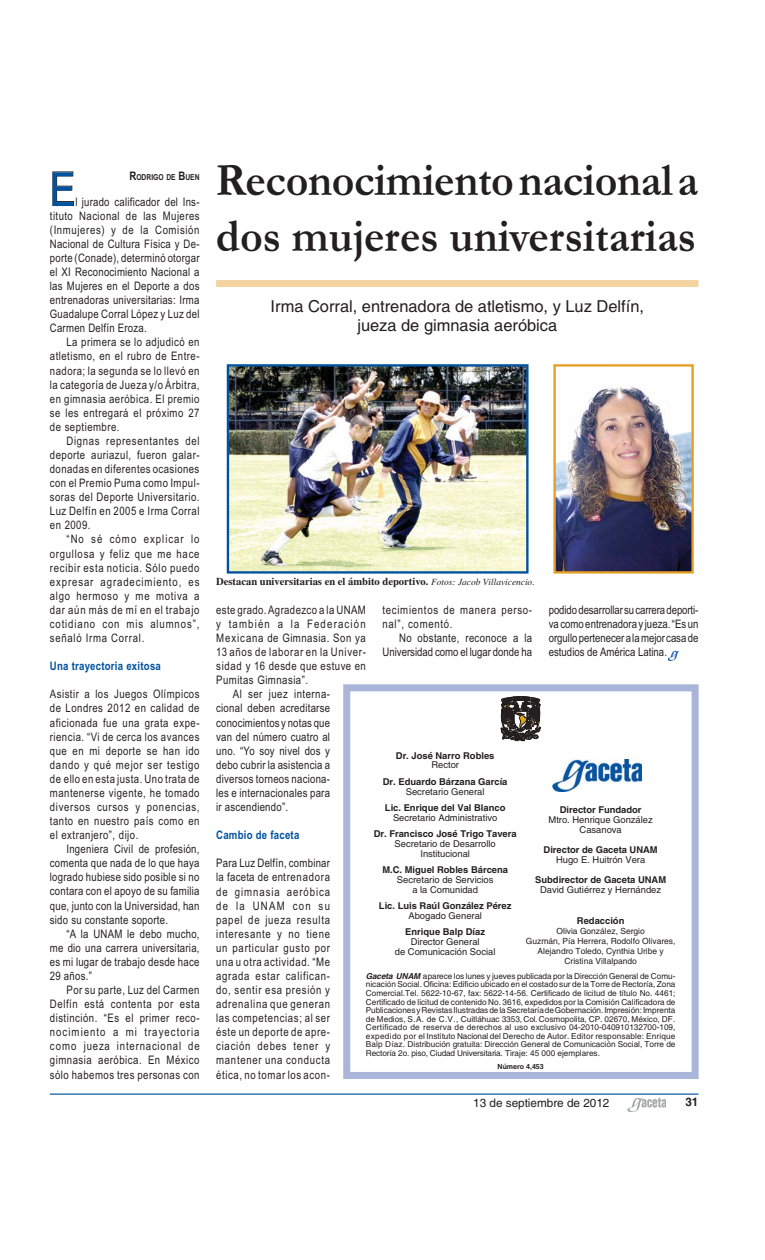
<style>
.page{position:relative;width:765px;height:1260px;background:#fff}
.page>*{position:absolute;margin:0;border:0;box-sizing:border-box;transform-origin:0 0}
.t1{font:700 46.88px/56.4px "Garamond";letter-spacing:-.01em;color:#231f20;scale:.93 1}
.t2{font:46.88px "Arial Narrow";color:#00529f}
.t3{font:16.38px/18.8px "Helvetica";color:#231f20;text-align:center}
.t4{font:11.75px/14.1px "Arial Narrow";letter-spacing:.04em;color:#231f20;text-align:justify}
.t5{font:11.75px "Arial Narrow";letter-spacing:.02em;color:#231f20}
.t6{font:11.75px/14.1px "Arial Narrow";letter-spacing:.06em;color:#231f20}
.t7{font:11.75px/14.1px "Arial Narrow";color:#231f20;text-align:right}
.t8{font:700 11.75px "Arial Narrow";letter-spacing:.02em;color:#00529f}
.t9{font:11.75px "Arial Narrow";letter-spacing:.015em;color:#231f20}
.t10{font:11.75px "Arial Narrow";letter-spacing:.1em;color:#231f20}
.t11{font:11.75px "Helvetica";color:#231f20}
.t12{font:700 11.75px "Helvetica";color:#231f20}
.t13{font:700 10.5px "Times";color:#231f20}
.t14{font:9.38px/9.9px "Helvetica";color:#231f20;text-align:center}
.t15{font:700 9.38px "Helvetica";color:#231f20}
.t16{font:8.5px/10.1px "Helvetica";color:#231f20;text-align:center}
.t17{font:8.25px/8.6px "Helvetica";letter-spacing:-.02em;color:#231f20;text-align:justify}
.t18{font:700 8.25px "Arial Narrow";color:#231f20}
.t19{font:700 7px "Helvetica";color:#231f20}
.s1{font-size:11.75px}
.s2{font-weight:400;font-style:italic;font-size:9.38px}
.s3{font-weight:700;font-style:italic}
</style>
<div class="page">
<hr style="left:50px;top:1094px;width:648px;height:1px;background:#00529f">
<img style="left:627px;top:1098px;width:39px;height:14px">
<div style="left:216px;top:280px;width:482px;height:7px;background:#f3d4a1"></div>
<div style="left:343px;top:684px;width:356px;height:395px;border:7px solid #aab5da"></div>
<img style="left:552px;top:760px;width:90px;height:32px">
<svg style="left:501px;top:696px;width:40px;height:45px;background:#55504c"></svg>
<img style="left:556px;top:386px;width:135px;height:185px">
<div style="left:553px;top:364px;width:141px;height:210px;border:2px solid #e4a025"></div>
<img style="left:230px;top:367px;width:296px;height:204px">
<div style="left:227px;top:364px;width:302px;height:210px;border:2px solid #00529f"></div>
<svg style="left:52px;top:171px;width:22px;height:35px"></svg>
<svg style="left:668px;top:650px;width:11px;height:10px"></svg>
<p class="t18" style="left:129px;top:172px;width:72px"><span class="s1">R</span>ODRIGO DE <span class="s1">B</span>UEN</p>
<h1 class="t2" style="left:50px;top:172px;width:27px">E</h1>
<p class="t4" style="left:50px;top:196px;width:151px;text-indent:26px">l jurado calificador del Ins&shy;tituto Nacional de las Mujeres (Inmujeres) y de la Comisión Nacional de Cultura Física y De&shy;porte (Conade), determinó otorgar el XI Reconocimiento Nacional a las Mujeres en el Deporte a dos entrenadoras universitarias: Irma Guadalupe Corral López y Luz del Carmen Delfín Eroza.</p>
<p class="t4" style="left:50px;top:336px;width:151px;text-indent:17px">La primera se lo adjudicó en atletismo, en el rubro de Entre&shy;nadora; la segunda se lo llevó en la categoría de Jueza y/o Árbitra, en gimnasia aeróbica. El premio se les entregará el próximo 27 de septiembre.</p>
<p class="t4" style="left:50px;top:435px;width:151px;text-indent:17px">Dignas representantes del deporte auriazul, fueron galar&shy;donadas en diferentes ocasiones con el Premio Puma como Impul&shy;soras del Deporte Universitario.<br>Luz Delfín en 2005 e Irma Corral en 2009.</p>
<p class="t4" style="left:50px;top:533px;width:151px;text-indent:17px">“No sé cómo explicar lo orgullosa y feliz que me hace recibir esta noticia. Sólo puedo expresar agradecimiento, es algo hermoso y me motiva a dar aún más de mí en el trabajo cotidiano con mis alumnos”, señaló Irma Corral.</p>
<p class="t8" style="left:50px;top:662px;width:113px">Una trayectoria exitosa</p>
<p class="t4" style="left:50px;top:688px;width:151px">Asistir a los Juegos Olímpicos de Londres 2012 en calidad de aficionada fue una grata expe&shy;riencia. “Vi de cerca los avances que en mi deporte se han ido dando y qué mejor ser testigo de ello en esta justa. Uno trata de mantenerse vigente, he tomado diversos cursos y ponencias, tanto en nuestro país como en el extranjero”, dijo.</p>
<p class="t4" style="left:50px;top:843px;width:151px;text-indent:17px">Ingeniera Civil de profesión, comenta que nada de lo que haya logrado hubiese sido posible si no contara con el apoyo de su familia que, junto con la Universidad, han sido su constante soporte.</p>
<p class="t4" style="left:50px;top:928px;width:151px;text-indent:17px">“A la UNAM le debo mucho, me dio una carrera universitaria, es mi lugar de trabajo desde hace 29 años.”</p>
<p class="t4" style="left:50px;top:984px;width:151px;text-indent:17px">Por su parte, Luz del Carmen Delfín está contenta por esta distinción. “Es el primer reco&shy;nocimiento a mi trayectoria como jueza internacional de gimnasia aeróbica. En México sólo habemos tres personas con</p>
<h1 class="t1" style="left:216px;top:156px;width:520px">Reconocimiento nacional a dos mujeres universitarias</h1>
<h2 class="t3" style="left:271px;top:299px;width:375px">Irma Corral, entrenadora de atletismo, y Luz Delfín, jueza de gimnasia aeróbica</h2>
<p class="t13" style="left:216px;top:578px;width:320px">Destacan universitarias en el ámbito deportivo. <span class="s2">Fotos: Jacob Villavicencio.</span></p>
<p class="t6" style="left:383px;top:604px;width:151px">tecimientos de manera perso&shy;nal”, comentó.</p>
<p class="t7" style="left:383px;top:632px;width:151px">No obstante, reconoce a la<br>Universidad como el lugar donde ha</p>
<p class="t4" style="left:549px;top:604px;width:151px">podido desarrollar su carrera deporti&shy;va como entrenadora y jueza. “Es un orgullo pertenecer a la mejor casa de estudios de América Latina.</p>
<p class="t4" style="left:216px;top:604px;width:151px">este grado. Agradezco a la UNAM</p>
<p class="t10" style="left:216px;top:620px;width:151px">y también a la Federación</p>
<p class="t4" style="left:216px;top:632px;width:151px">Mexicana de Gimnasia. Son ya</p>
<p class="t6" style="left:216px;top:646px;width:151px">13 años de laborar en la Univer-</p>
<p class="t4" style="left:216px;top:660px;width:151px">sidad y 16 desde que estuve en</p>
<p class="t4" style="left:216px;top:674px;width:93px">Pumitas Gimnasia”.</p>
<p class="t4" style="left:233px;top:688px;width:99px">Al ser juez interna-</p>
<p class="t5" style="left:216px;top:704px;width:115px">cional deben acreditarse</p>
<p class="t9" style="left:216px;top:718px;width:115px">conocimientos y notas que</p>
<p class="t5" style="left:216px;top:732px;width:115px">van del número cuatro al</p>
<p class="t5" style="left:216px;top:746px;width:115px">uno. “Yo soy nivel dos y</p>
<p class="t5" style="left:216px;top:760px;width:115px">debo cubrir la asistencia a</p>
<p class="t5" style="left:216px;top:774px;width:115px">diversos torneos naciona-</p>
<p class="t5" style="left:216px;top:789px;width:115px">les e internacionales para</p>
<p class="t5" style="left:216px;top:803px;width:73px">ir ascendiendo”.</p>
<p class="t8" style="left:216px;top:831px;width:85px">Cambio de faceta</p>
<p class="t4" style="left:216px;top:857px;width:115px">Para Luz Delfín, combinar la faceta de entrenadora de gimnasia aeróbica de la UNAM con su papel de jueza resulta interesante y no tiene un particular gusto por una u otra actividad. “Me agrada estar califican&shy;do, sentir esa presión y adrenalina que generan las competencias; al ser éste un deporte de apre&shy;ciación debes tener y mantener una conducta ética, no tomar los acon-</p>
<p class="t15" style="left:396px;top:752px;width:100px">Dr. José Narro Robles</p>
<p class="t14" style="left:431px;top:761px;width:29px">Rector</p>
<p class="t15" style="left:383px;top:778px;width:126px">Dr. Eduardo Bárzana García</p>
<p class="t14" style="left:406px;top:787px;width:80px">Secretario General</p>
<p class="t15" style="left:385px;top:804px;width:122px">Lic. Enrique del Val Blanco</p>
<p class="t14" style="left:393px;top:813px;width:106px">Secretario Administrativo</p>
<p class="t15" style="left:374px;top:830px;width:144px">Dr. Francisco José Trigo Tavera</p>
<p class="t14" style="left:395px;top:840px;width:103px">Secretario de Desarrollo<br>Institucional</p>
<p class="t15" style="left:382px;top:866px;width:127px">M.C. Miguel Robles Bárcena</p>
<p class="t14" style="left:397px;top:876px;width:98px">Secretario de Servicios a la Comunidad</p>
<p class="t15" style="left:379px;top:902px;width:134px">Lic. Luis Raúl González Pérez</p>
<p class="t14" style="left:408px;top:912px;width:75px">Abogado General</p>
<p class="t15" style="left:405px;top:929px;width:81px">Enrique Balp Díaz</p>
<p class="t14" style="left:395px;top:938px;width:102px">Director General<br>de Comunicación Social</p>
<p class="t17" style="left:366px;top:972px;width:311px"><span class="s3">Gaceta UNAM</span> aparece los lunes y jueves publicada por la Dirección Ge neral de Comu&shy;nicación Social. Oficina: Edificio ubicado en el costado sur de la Torre de Rectoría, Zona Comercial.Tel. 5622-10-67, fax: 5622-14-56. Certificado de licitud de título No. 4461; Certificado de licitud de contenido No. 3616, expedidos por la Comisión Calificadora de Publicaciones y Revistas Ilustradas de la Secretaría de Gobernación. Impresión: Imprenta de Medios, S.A. de C.V., Cuitláhuac 3353, Col. Cosmopolita, CP. 02670, México, DF.<br>Certificado de reserva de derechos al uso exclusivo 04-2010-040910132700-109, expedido por el Instituto Nacional del Derecho de Autor. Editor responsable: Enrique Balp Díaz. Dis tribución gratuita: Dirección General de Comunicación Social, Torre de Rectoría 2o. piso, Ciudad Universitaria. Tiraje: 45 000 ejemplares.</p>
<p class="t19" style="left:498px;top:1064px;width:48px">Número 4,453</p>
<p class="t15" style="left:560px;top:806px;width:83px">Director Fundador</p>
<p class="t14" style="left:549px;top:815px;width:106px">Mtro. Henrique González<br>Casanova</p>
<p class="t15" style="left:544px;top:846px;width:116px">Director de Gaceta UNAM</p>
<p class="t14" style="left:556px;top:856px;width:91px">Hugo E. Huitrón Vera</p>
<p class="t15" style="left:535px;top:877px;width:132px">Subdirector de Gaceta UNAM</p>
<p class="t14" style="left:540px;top:886px;width:123px">David Gutiérrez y Hernández</p>
<p class="t15" style="left:577px;top:917px;width:49px">Redacción</p>
<p class="t16" style="left:526px;top:927px;width:151px">Olivia González, Sergio<br>Guzmán, Pía Herrera, Rodolfo Olivares,<br>Alejandro Toledo, Cynthia Uribe y<br>Cristina Villalpando</p>
<p class="t11" style="left:473px;top:1098px;width:138px">13 de septiembre de 2012</p>
<p class="t12" style="left:685px;top:1098px;width:15px">31</p>
</div>
